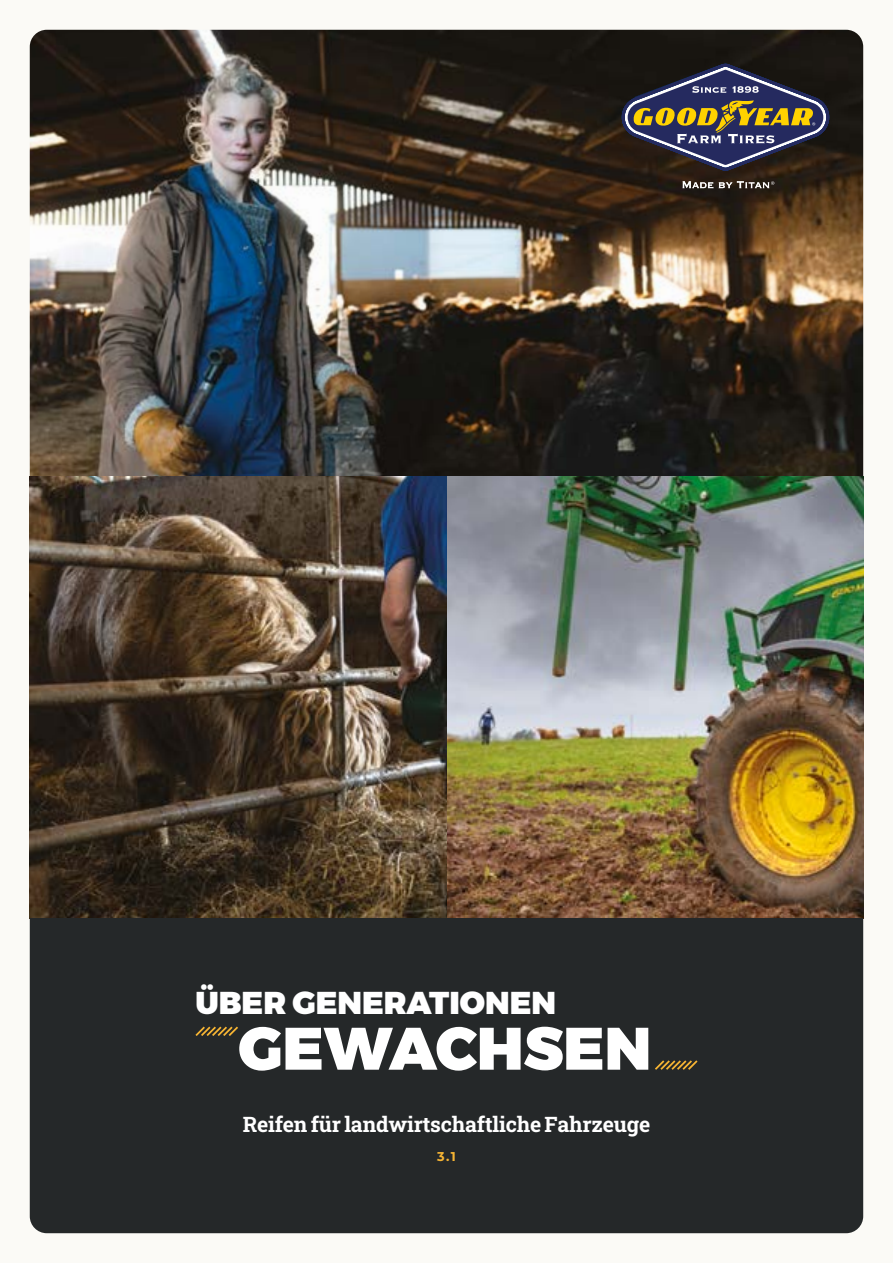
<style>
.page{position:relative;width:893px;height:1263px;background:#fbfaf6}
.page>*{position:absolute;margin:0;border:0;box-sizing:border-box;transform-origin:0 0}
.t1{font:900 59.85px "Montserrat";color:#fff}
.t2{font:900 31.5px "Montserrat";color:#fff}
.t3{font:21.3px "Roboto Slab";letter-spacing:-.01em;color:#fff}
.t4{font:700 12.75px "Montserrat";color:#f7b534}
</style>
<div class="page">
<img style="left:30px;top:30px;width:833px;height:446px">
<img style="left:446px;top:476px;width:417px;height:442px">
<img style="left:30px;top:476px;width:416px;height:442px">
<div style="left:30px;top:918px;width:833px;height:315px;background:#252829"></div>
<svg style="left:622px;top:64px;width:207px;height:107px;background:#484447"></svg>
<svg style="left:683px;top:181px;width:30px;height:7px"></svg>
<svg style="left:719px;top:181px;width:55px;height:7px"></svg>
<svg style="left:194px;top:1025px;width:46px;height:13px"></svg>
<svg style="left:653px;top:1058px;width:46px;height:14px"></svg>
<h2 class="t2" style="left:195px;top:976px;width:362px">ÜBER GENERATIONEN</h2>
<h1 class="t1" style="left:238px;top:999px;width:414px">GEWACHSEN</h1>
<p class="t3" style="left:243px;top:1110px;width:409px">Reifen für landwirtschaftliche Fahrzeuge</p>
<p class="t4" style="left:437px;top:1148px;width:20px">3.1</p>
</div>
